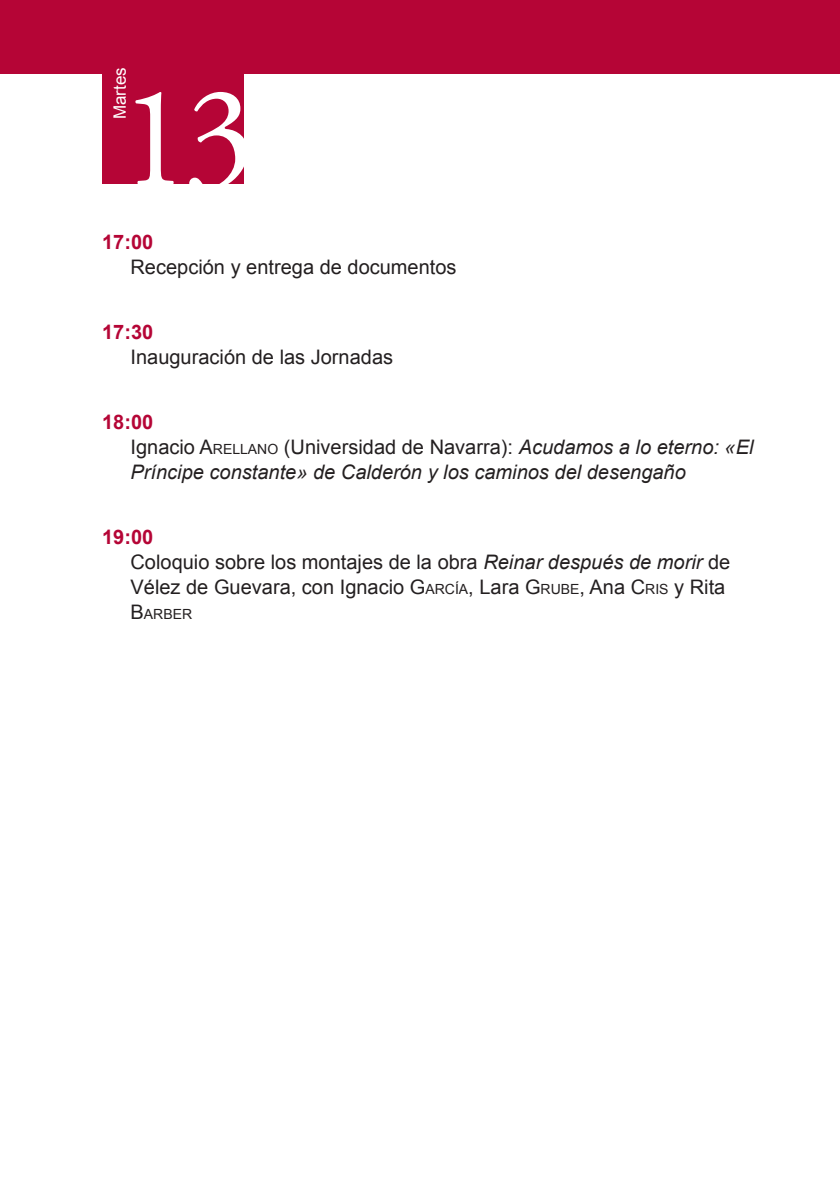
<style>
.page{position:relative;width:840px;height:1191px;background:#fff}
.page>*{position:absolute;margin:0;border:0;box-sizing:border-box;transform-origin:0 0}
.t1{font:144px "Adobe Garamond Pro";color:#fff}
.Acto{font:20px/25px "Arial";color:#231f20}
.Acto-2{font:italic 20px/25px "Arial";color:#231f20}
.Hora{font:700 20px "Arial";color:#b50536}
.t2{font:17px "Arial";color:#fff}
.Acto-3{font:14px "Arial";color:#231f20}
.s1{font-style:normal}
.s2{font-style:normal;font-size:14px}
.s3{font-style:italic}
.s4{font-style:inherit}
.s5{font-size:14px}
.s6{font-size:20px}
</style>
<div class="page">
<div style="left:0;top:0;width:839px;height:74px;background:#b50536"></div>
<div style="left:102px;top:17px;width:142px;height:167px;background:#b50536"></div>
<p class="t2" style="left:109px;top:119px;width:53px;rotate:-90deg">Martes</p>
<p class="t1" style="left:118px;top:52px;width:138px">13</p>
<p class="Hora" style="left:102px;top:229px;width:53px">17:00</p>
<p class="Acto" style="left:130px;top:255px;width:327px">Recepción y entrega de documentos</p>
<p class="Hora" style="left:102px;top:319px;width:53px">17:30</p>
<p class="Acto" style="left:130px;top:345px;width:264px">Inauguración de las Jornadas</p>
<p class="Hora" style="left:102px;top:408px;width:53px">18:00</p>
<p class="Acto-2" style="left:130px;top:434px;width:624px"><span class="s1">Ignacio</span> <span class="s1">A</span><span class="s2">RELLANO</span> <span class="s1">(Universidad de Navarra):</span> Acudamos a lo eterno: «El<br>Príncipe constante» de Calderón y los caminos del desengaño</p>
<p class="Hora" style="left:102px;top:523px;width:53px">19:00</p>
<p class="Acto" style="left:130px;top:549px;width:601px">Coloquio sobre los montajes de la obra <span class="s3">Reinar después de morir</span> de<br>Vélez de Guevara, con Ignacio <span class="s4">G</span><span class="s5">ARCÍA</span>, Lara <span class="s4">G</span><span class="s5">RUBE</span>, Ana <span class="s4">C</span><span class="s5">RIS</span> y Rita</p>
<p class="Acto-3" style="left:130px;top:604px;width:63px"><span class="s6">B</span>ARBER</p>
</div>
